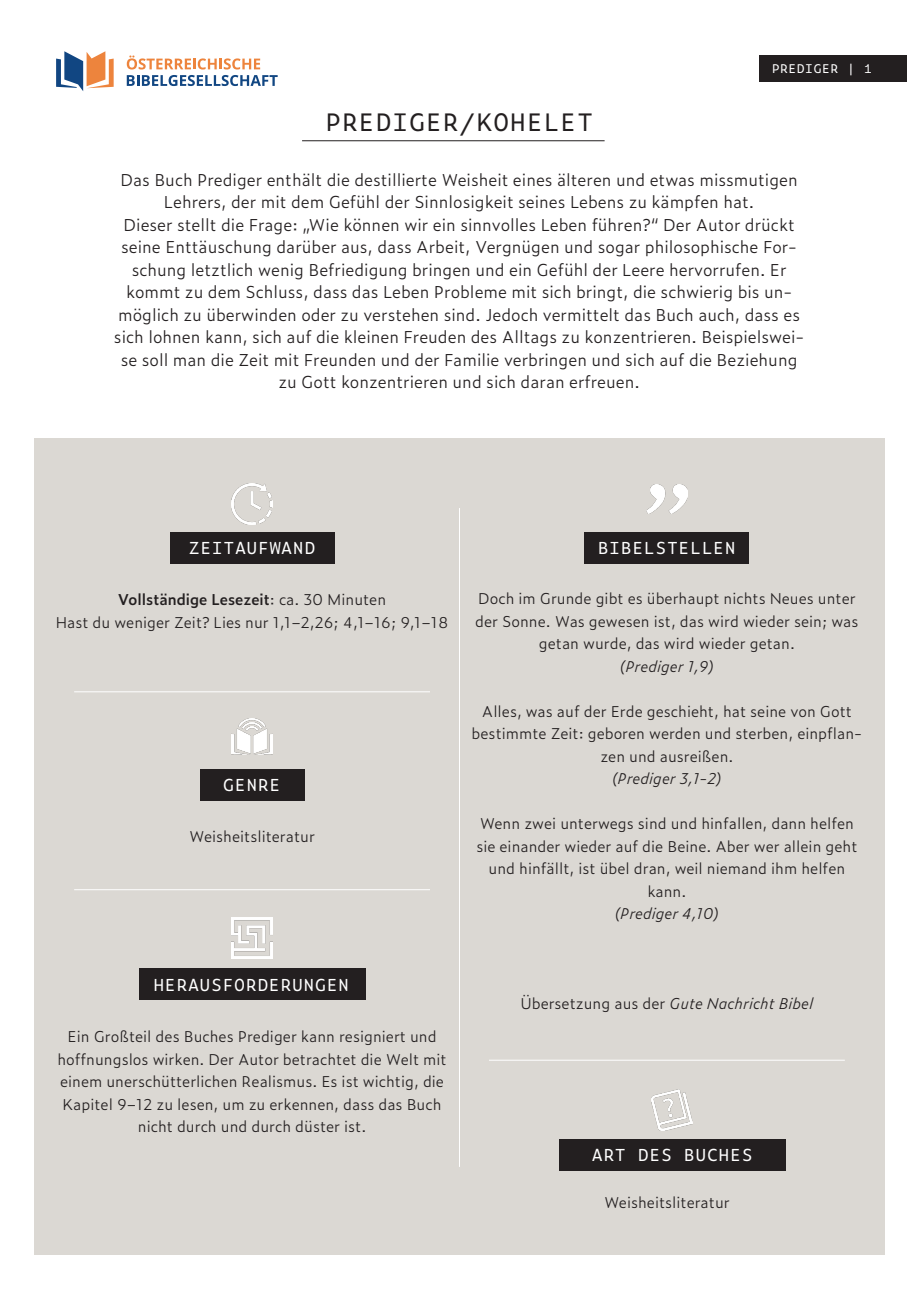
<style>
.page{position:relative;width:919px;height:1289px;background:#fff}
.page>*{position:absolute;margin:0;border:0;box-sizing:border-box;transform-origin:0 0}
.t1{font:24px "Zeitung Mono Pro";color:#231f20}
.t2{font:300 16.5px/22.5px "Zeitung Pro";color:#231f20;text-align:center}
.t3{font:16.5px "Zeitung Mono Pro";color:#fff}
.t4{font:300 15px/22.5px "Zeitung Pro";color:#231f20;text-align:center}
.t5{font:italic 300 15px "Zeitung Pro";color:#231f20}
.t6{font:12px "Zeitung Mono Pro";color:#fff}
.s1{font-weight:600}
.s2{font-style:normal}
</style>
<div class="page">
<div style="left:759px;top:55px;width:147px;height:26px;background:#231f20"></div>
<div style="left:34px;top:438px;width:850px;height:816px;background:#dbd8d3"></div>
<img style="left:231px;top:484px;width:41px;height:40px">
<img style="left:646px;top:484px;width:41px;height:29px">
<img style="left:231px;top:718px;width:41px;height:37px">
<img style="left:231px;top:917px;width:41px;height:41px">
<hr style="left:74px;top:691px;width:356px;height:1px;background:#fff">
<hr style="left:459px;top:508px;width:1px;height:658px;background:#fff">
<hr style="left:74px;top:889px;width:356px;height:1px;background:#fff">
<div style="left:170px;top:532px;width:164px;height:31px;background:#231f20"></div>
<div style="left:584px;top:532px;width:165px;height:31px;background:#231f20"></div>
<div style="left:199px;top:769px;width:105px;height:31px;background:#231f20"></div>
<div style="left:139px;top:968px;width:226px;height:31px;background:#231f20"></div>
<hr style="left:302px;top:140px;width:302px;height:1px;background:#231f20">
<svg style="left:127px;top:56px;width:133px;height:13px"></svg>
<svg style="left:127px;top:75px;width:151px;height:11px"></svg>
<svg style="left:56px;top:51px;width:58px;height:40px"></svg>
<img style="left:651px;top:1089px;width:41px;height:41px">
<div style="left:558px;top:1139px;width:227px;height:31px;background:#231f20"></div>
<hr style="left:489px;top:1059px;width:355px;height:1px;background:#fff">
<p class="t6" style="left:771px;top:59px;width:85px">PREDIGER |</p>
<p class="t6" style="left:863px;top:59px;width:10px">1</p>
<h1 class="t1" style="left:324px;top:103px;width:270px">PREDIGER/KOHELET</h1>
<p class="t2" style="left:114px;top:167px;width:691px">Das Buch Prediger enthält die destillierte Weisheit eines älteren und etwas missmutigen Lehrers, der mit dem Gefühl der Sinnlosigkeit seines Lebens zu kämpfen hat.<br>Dieser stellt die Frage: „Wie können wir ein sinnvolles Leben führen?“ Der Autor drückt seine Enttäuschung darüber aus, dass Arbeit, Vergnügen und sogar philosophische For&shy;schung letztlich wenig Befriedigung bringen und ein Gefühl der Leere hervorrufen. Er kommt zu dem Schluss, dass das Leben Probleme mit sich bringt, die schwierig bis un&shy;möglich zu überwinden oder zu verstehen sind. Jedoch vermittelt das Buch auch, dass es sich lohnen kann, sich auf die kleinen Freuden des Alltags zu konzentrieren. Beispielswei&shy;se soll man die Zeit mit Freunden und der Familie verbringen und sich auf die Beziehung zu Gott konzentrieren und sich daran erfreuen.</p>
<p class="t3" style="left:188px;top:535px;width:129px">ZEITAUFWAND</p>
<p class="t3" style="left:597px;top:535px;width:140px">BIBELSTELLEN</p>
<p class="t4" style="left:56px;top:587px;width:394px"><span class="s1">Vollständige Lesezeit</span>: ca. 30 Minuten<br>Hast du weniger Zeit? Lies nur 1,1–2,26; 4,1–16; 9,1–18</p>
<p class="t4" style="left:475px;top:586px;width:384px">Doch im Grunde gibt es überhaupt nichts Neues unter der Sonne. Was gewesen ist, das wird wieder sein; was getan wurde, das wird wieder getan.</p>
<p class="t5" style="left:620px;top:654px;width:95px">(Prediger 1,9)</p>
<p class="t4" style="left:471px;top:699px;width:392px">Alles, was auf der Erde geschieht, hat seine von Gott bestimmte Zeit: geboren werden und sterben, einpflan&shy;zen und ausreißen.</p>
<p class="t5" style="left:612px;top:767px;width:111px">(Prediger 3,1-2)</p>
<p class="t4" style="left:476px;top:811px;width:382px">Wenn zwei unterwegs sind und hinfallen, dann helfen sie einander wieder auf die Beine. Aber wer allein geht und hinfällt, ist übel dran, weil niemand ihm helfen kann.</p>
<p class="t5" style="left:614px;top:902px;width:106px">(Prediger 4,10)</p>
<p class="t3" style="left:223px;top:771px;width:59px">GENRE</p>
<p class="t4" style="left:189px;top:824px;width:127px">Weisheitsliteratur</p>
<p class="t3" style="left:153px;top:971px;width:198px">HERAUSFORDERUNGEN</p>
<p class="t4" style="left:57px;top:1024px;width:390px">Ein Großteil des Buches Prediger kann resigniert und hoffnungslos wirken. Der Autor betrachtet die Welt mit einem unerschütterlichen Realismus. Es ist wichtig, die Kapitel 9–12 zu lesen, um zu erkennen, dass das Buch nicht durch und durch düster ist.</p>
<p class="t5" style="left:520px;top:992px;width:294px"><span class="s2">Übersetzung aus der</span> Gute Nachricht Bibel</p>
<p class="t3" style="left:591px;top:1141px;width:163px">ART DES BUCHES</p>
<p class="t4" style="left:604px;top:1190px;width:127px">Weisheitsliteratur</p>
</div>
